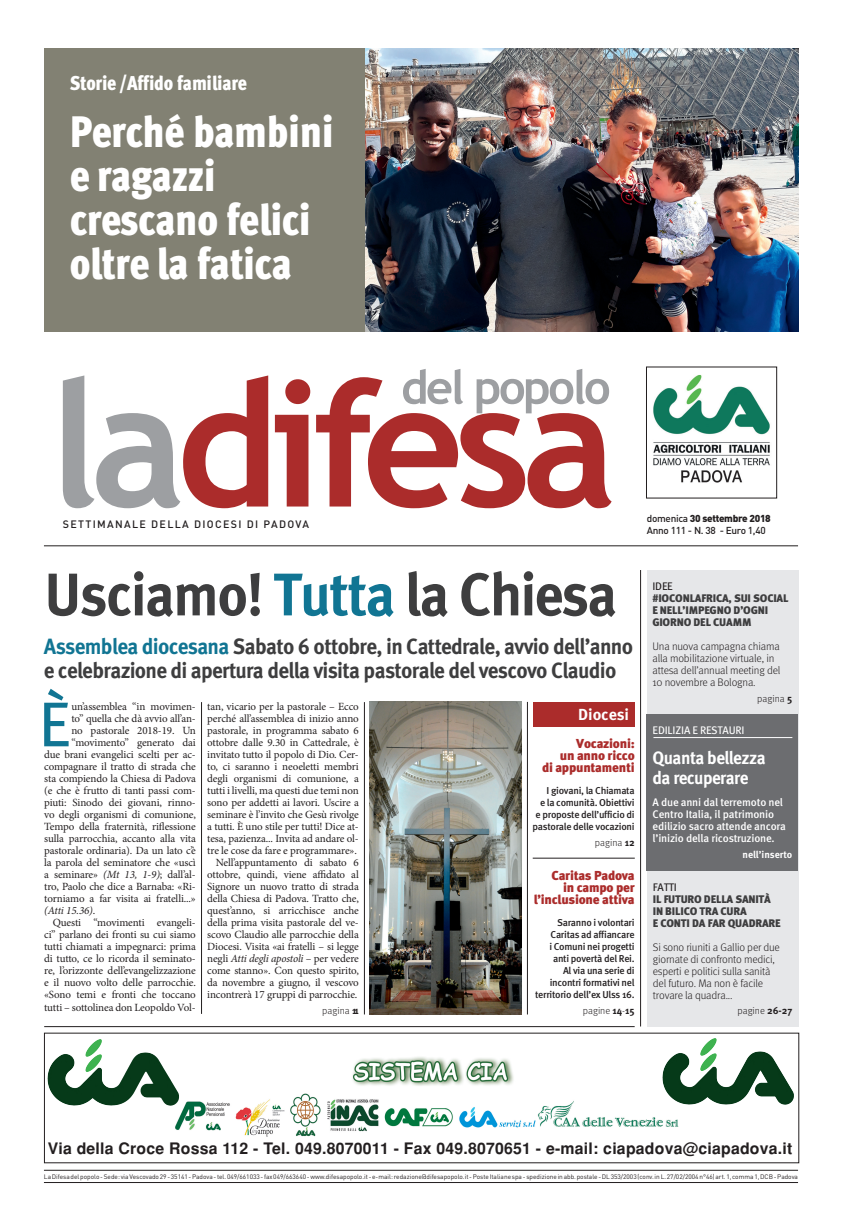
<style>
.page{position:relative;width:842px;height:1231px;background:#fff}
.page>*{position:absolute;margin:0;border:0;box-sizing:border-box;transform-origin:0 0}
.t1{font:63.2px "FF Meta Pro";color:#117593}
.t2{font:700 60px "FF Meta Pro";letter-spacing:-.03em;color:#3e3e3f;scale:.95 1}
.t3{font:900 condensed 44px/44px "FF Meta Pro";letter-spacing:-.01em;color:#fff}
.t4{font:700 22px/24px "FF Meta Pro";letter-spacing:-.03em;color:#3e3e3f;scale:.95 1}
.t5{font:900 condensed 20px "FF Meta Pro";letter-spacing:-.01em;color:#fff}
.t6{font:700 18px/20px "FF Meta Pro";letter-spacing:-.03em;color:#fff;scale:.95 1}
.t7{font:700 16px "FF Meta Pro";letter-spacing:-.005em;color:#fff}
.t8{font:700 15.8px "Helvetica";letter-spacing:.015em;color:#231f20}
.t9{font:900 13px/12px "FF Meta Pro";letter-spacing:-.02em;color:#ab2c2b;text-align:right}
.t10{font:11px/12px "Minion Pro";letter-spacing:-.01em;color:#231f20;text-align:right}
.t11{font:300 11px/12px "FF Meta Pro";letter-spacing:-.015em;color:#231f20}
.t12{font:900 11px/12px "FF Meta Pro";letter-spacing:-.015em;color:#3e3e3f}
.t13{font:500 11px/12px "FF Meta Pro";letter-spacing:-.015em;color:#fff}
.t14{font:11px "FF Meta Pro";letter-spacing:-.015em;color:#fff}
.t15{font:italic 11px "Minion Pro";letter-spacing:-.01em;color:#231f20}
.t16{font:11px "FF Meta Pro";letter-spacing:-.015em;color:#231f20}
.t17{font:500 10.6px "DIN Pro";letter-spacing:.125em;color:#231f20}
.t18{font:500 10px/12px "FF Meta Pro";letter-spacing:-.03em;color:#231f20;text-align:right}
.t19{font:300 10px "FF Meta Pro";color:#231f20}
.t20{font:500 10px/12px "DIN Pro";letter-spacing:-.03em;color:#231f20}
.t21{font:700 10px "FF Meta Pro";color:#fff}
.t22{font:6.5px "DIN Pro";color:#231f20}
.s1{font-weight:900}
.s2{color:#117593}
.s3{font-style:italic}
.s4{font-style:normal}
.s5{font-weight:700}
</style>
<div class="page">
<hr style="left:640px;top:570px;width:1px;height:456px;background:#231f20">
<hr style="left:44px;top:545px;width:754px;height:1px;background:#231f20">
<hr style="left:364px;top:702px;width:1px;height:312px;background:#231f20">
<hr style="left:527px;top:701px;width:1px;height:313px;background:#231f20">
<hr style="left:201px;top:702px;width:1px;height:311px;background:#231f20">
<img style="left:370px;top:701px;width:152px;height:313px">
<hr style="left:533px;top:857px;width:102px;height:1px;background:#231f20">
<img style="left:365px;top:48px;width:433px;height:284px">
<div style="left:44px;top:48px;width:321px;height:284px;background:#828173"></div>
<hr style="left:44px;top:1026px;width:591px;height:1px;background:#231f20">
<div style="left:533px;top:701px;width:102px;height:25px;background:#ab2c2b"></div>
<div style="left:647px;top:570px;width:151px;height:456px;background:#e6e7e9"></div>
<div style="left:647px;top:714px;width:151px;height:156px;background:#6c6d70"></div>
<hr style="left:653px;top:737px;width:139px;height:1px;background:#fff">
<svg style="left:275px;top:377px;width:337px;height:131px;fill:#ab2c2b"></svg>
<svg style="left:63px;top:375px;width:205px;height:133px"></svg>
<svg style="left:403px;top:369px;width:206px;height:44px"></svg>
<img style="left:653px;top:375px;width:117px;height:108px">
<div style="left:646px;top:367px;width:131px;height:131px;border:1px solid #231f20"></div>
<svg style="left:47px;top:1051px;width:747px;height:55px;fill:#073a19"></svg>
<div style="left:166px;top:1036px;width:542px;height:105px;background:#fff"></div>
<img style="left:171px;top:1053px;width:510px;height:84px">
<img style="left:85px;top:1039px;width:17px;height:17px">
<img style="left:700px;top:1038px;width:17px;height:17px">
<hr style="left:44px;top:1182px;width:754px;height:1px;background:#231f20">
<hr style="left:44px;top:1169px;width:754px;height:1px;background:#231f20">
<h3 class="t5" style="left:70px;top:67px;width:179px">Storie /Affido familiare</h3>
<h3 class="t3" style="left:70px;top:107px;width:266px">Perché bambini e ragazzi crescano felici oltre la fatica</h3>
<p class="t17" style="left:63px;top:517px;width:248px">SETTIMANALE DELLA DIOCESI DI PADOVA</p>
<p class="t20" style="left:647px;top:512px;width:125px">domenica <span class="s1">30 settembre 2018<br></span>Anno 111 - N. 38 - Euro 1,40</p>
<h2 class="t2" style="left:44px;top:547px;width:604px">Usciamo! <span class="s2">Tutta</span> la Chiesa</h2>
<h3 class="t4" style="left:44px;top:633px;width:622px"><span class="s2">Assemblea diocesana</span> Sabato 6 ottobre, in Cattedrale, avvio dell’anno e celebrazione di apertura della visita pastorale del vescovo Claudio</h3>
<h1 class="t1" style="left:38px;top:676px;width:34px">È</h1>
<p class="t10" style="left:71px;top:700px;width:126px">un’assemblea “in movimen-</p>
<p class="t10" style="left:71px;top:712px;width:126px">to” quella che dà avvio all’an-</p>
<p class="t10" style="left:71px;top:724px;width:126px">no pastorale 2018-19. Un</p>
<p class="t10" style="left:71px;top:736px;width:126px">“movimento” generato dai</p>
<p class="t10" style="left:44px;top:748px;width:153px">due brani evangelici scelti per ac-</p>
<p class="t10" style="left:44px;top:760px;width:153px">compagnare il tratto di strada che</p>
<p class="t10" style="left:44px;top:772px;width:153px">sta compiendo la Chiesa di Padova</p>
<p class="t10" style="left:44px;top:784px;width:153px">(e che è frutto di tanti passi com-</p>
<p class="t10" style="left:44px;top:796px;width:153px">piuti: Sinodo dei giovani, rinno-</p>
<p class="t10" style="left:44px;top:808px;width:153px">vo degli organismi di comunione,</p>
<p class="t10" style="left:44px;top:820px;width:153px">Tempo della fraternità, riflessione</p>
<p class="t10" style="left:44px;top:832px;width:153px">sulla parrocchia, accanto alla vita</p>
<p class="t10" style="left:44px;top:844px;width:153px">pastorale ordinaria). Da un lato c’è</p>
<p class="t10" style="left:44px;top:856px;width:153px">la parola del seminatore che «uscì</p>
<p class="t10" style="left:44px;top:868px;width:153px">a seminare» <span class="s3">(Mt 13, 1-9)</span>; dall’al-</p>
<p class="t10" style="left:44px;top:880px;width:153px">tro, Paolo che dice a Barnaba: «Ri-</p>
<p class="t10" style="left:44px;top:892px;width:153px">torniamo a far visita ai fratelli...»</p>
<p class="t15" style="left:44px;top:903px;width:53px">(Atti 15.36)<span class="s4">.</span></p>
<p class="t10" style="left:53px;top:916px;width:145px">Questi “movimenti evangeli-</p>
<p class="t10" style="left:44px;top:928px;width:153px">ci” parlano dei fronti su cui siamo</p>
<p class="t10" style="left:44px;top:940px;width:153px">tutti chiamati a impegnarci: prima</p>
<p class="t10" style="left:44px;top:952px;width:153px">di tutto, ce lo ricorda il seminato-</p>
<p class="t10" style="left:44px;top:964px;width:153px">re, l’orizzonte dell’evangelizzazione</p>
<p class="t10" style="left:44px;top:976px;width:153px">e il nuovo volto delle parrocchie.</p>
<p class="t10" style="left:44px;top:988px;width:153px">«Sono temi e fronti che toccano</p>
<p class="t10" style="left:44px;top:1000px;width:153px">tutti – sottolinea don Leopoldo Vol-</p>
<p class="t10" style="left:207px;top:700px;width:153px">tan, vicario per la pastorale – Ecco perché all’assemblea di inizio anno pastorale, in programma sabato 6 ottobre dalle 9.30 in Cattedrale, è invitato tutto il popolo di Dio. Cer&shy;to, ci saranno i neoeletti membri degli organismi di comunione, a tutti i livelli, ma questi due temi non sono per addetti ai lavori. Uscire a seminare è l’invito che Gesù rivolge a tutti. È uno stile per tutti! Dice at&shy;tesa, pazienza... Invita ad andare ol&shy;tre le cose da fare e programmare».<br>Nell’appuntamento di sabato 6 ottobre, quindi, viene affidato al Signore un nuovo tratto di strada della Chiesa di Padova. Tratto che, quest’anno, si arricchisce anche della prima visita pastorale del ve&shy;scovo Claudio alle parrocchie della Diocesi. Visita «ai fratelli – si legge negli <span class="s3">Atti degli apostoli</span> – per vedere come stanno». Con questo spirito, da novembre a giugno, il vescovo incontrerà 17 gruppi di parrocchie.</p>
<p class="t19" style="left:322px;top:1003px;width:38px">pagina <span class="s5">11</span></p>
<h3 class="t7" style="left:578px;top:701px;width:52px">Diocesi</h3>
<p class="t9" style="left:542px;top:736px;width:94px">Vocazioni:<br>un anno ricco<br>di appuntamenti</p>
<p class="t18" style="left:533px;top:783px;width:104px">I giovani, la Chiamata<br>e la comunità. Obiettivi e proposte dell’ufficio di pastorale delle vocazioni</p>
<p class="t19" style="left:595px;top:835px;width:41px">pagina <span class="s5">12</span></p>
<p class="t9" style="left:534px;top:868px;width:103px">Caritas Padova<br>in campo per l’inclusione attiva</p>
<p class="t18" style="left:535px;top:915px;width:101px">Saranno i volontari<br>Caritas ad affiancare<br>i Comuni nei progetti anti povertà del Rei.<br>Al via una serie di incontri formativi nel territorio dell’ex Ulss 16.</p>
<p class="t19" style="left:583px;top:1003px;width:53px">pagine <span class="s5">14</span>-<span class="s5">15</span></p>
<p class="t16" style="left:652px;top:578px;width:22px">IDEE</p>
<p class="t12" style="left:652px;top:592px;width:138px">#IOCONLAFRICA, SUI SOCIAL<br>E NELL’IMPEGNO D’OGNI<br>GIORNO DEL CUAMM</p>
<p class="t11" style="left:652px;top:640px;width:129px">Una nuova campagna chiama alla mobilitazione virtuale, in attesa dell’annual meeting del<br>10 novembre a Bologna.</p>
<p class="t14" style="left:652px;top:722px;width:94px">EDILIZIA E RESTAURI</p>
<p class="t19" style="left:757px;top:691px;width:36px">pagina <span class="s5">5</span></p>
<h3 class="t6" style="left:652px;top:746px;width:121px">Quanta bellezza da recuperare</h3>
<p class="t13" style="left:652px;top:795px;width:135px">A due anni dal terremoto nel<br>Centro Italia, il patrimonio edilizio sacro attende ancora l’inizio della ricostruzione.</p>
<p class="t21" style="left:742px;top:846px;width:51px">nell’inserto</p>
<p class="t16" style="left:653px;top:878px;width:26px">FATTI</p>
<p class="t12" style="left:653px;top:892px;width:129px">IL FUTURO DELLA SANITÀ<br>IN BILICO TRA CURA<br>E CONTI DA FAR QUADRARE</p>
<p class="t11" style="left:653px;top:940px;width:129px">Si sono riuniti a Gallio per due giornate di confronto medici, esperti e politici sulla sanità del futuro. Ma non è facile trovare la quadra...</p>
<p class="t19" style="left:737px;top:1003px;width:56px">pagine <span class="s5">26-27</span></p>
<h3 class="t8" style="left:48px;top:1139px;width:746px">Via della Croce Rossa 112 - Tel. 049.8070011 - Fax 049.8070651 - e-mail: ciapadova@ciapadova.it</h3>
<p class="t22" style="left:44px;top:1171px;width:755px">La Difesa del popolo - Sede: via Vescovado 29 - 35141 - Padova - tel. 049/661033 - fax 049/663640 - www.difesapopolo.it - e-mail: redazione@difesapopolo.it - Poste Italiane spa - spedizione in abb. postale - DL 353/2003 (conv. in L. 27/02/2004 n°46) art. 1, comma 1, DCB - Padova</p>
</div>
